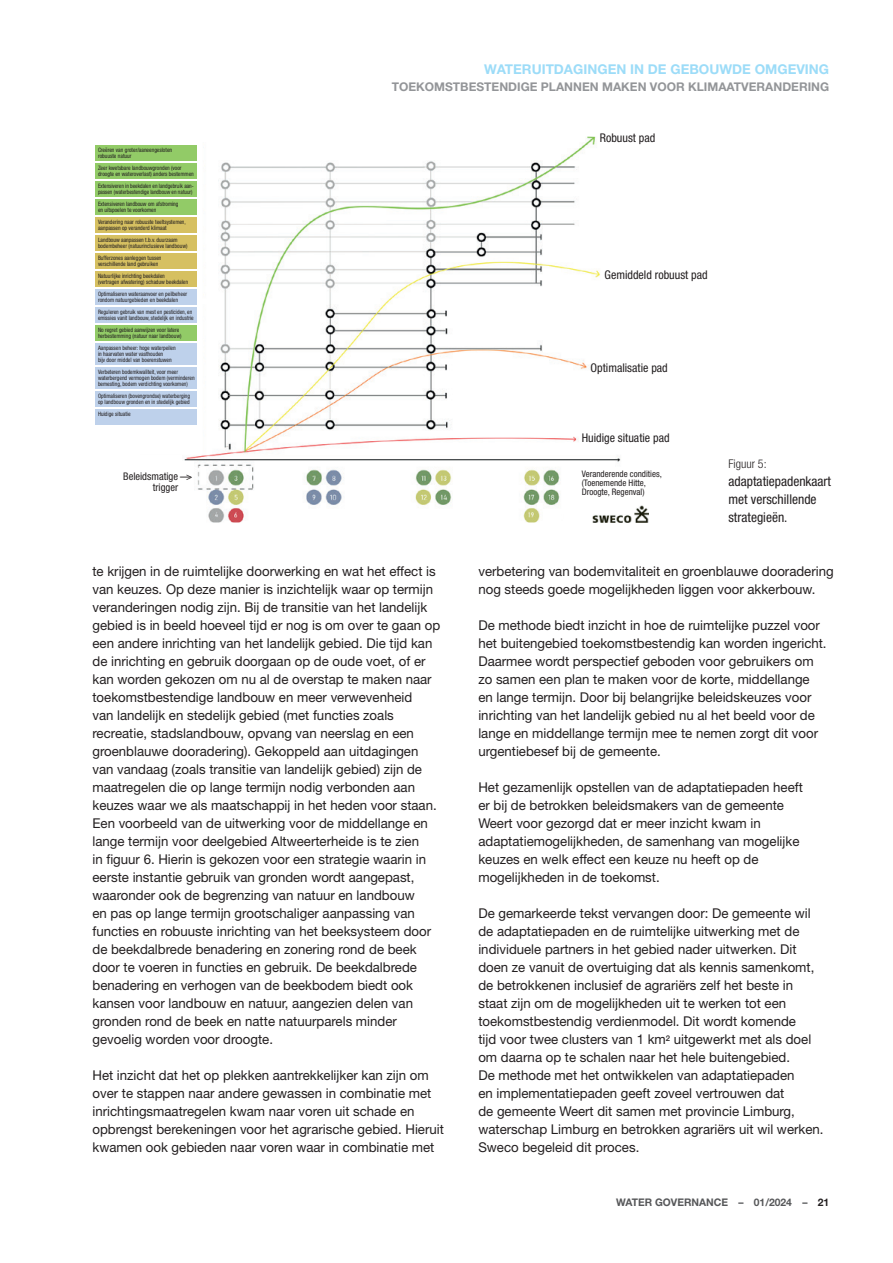
<style>
.page{position:relative;width:893px;height:1263px;background:#fff}
.page>*{position:absolute;margin:0;border:0;box-sizing:border-box;transform-origin:0 0}
.t1{font:13.5px/18px "Helvetica Neue";color:#231f20}
.t2{font:condensed 13.5px/18px "Helvetica Neue";color:#231f20}
.t3{font:700 13.5px "Helvetica Neue";color:#9cdcf8}
.t4{font:condensed 12px "Helvetica Neue";color:#231f20}
.t5{font:700 12px "Helvetica Neue";color:#939598}
.t6{font:300 condensed 12px "Helvetica Neue";color:#231f20}
.t7{font:700 10.5px "Helvetica Neue";color:#57585a}
.t8{font:condensed 10.5px/10.5px "Helvetica Neue";color:#231f20}
.t9{font:condensed 9px/9px "Helvetica Neue";color:#231f20}
.t10{font:condensed 6px/6px "Helvetica Neue";color:#231f20;scale:.95 1}
.t11{font:condensed 6px/6px "Helvetica Neue";color:#231f20;scale:.93 1}
.t12{font:condensed 6px/6px "Helvetica Neue";color:#231f20;scale:.92 1}
.s1{font-stretch:normal}
.s2{color:#231f20}
</style>
<div class="page">
<img style="left:141px;top:137px;width:480px;height:385px">
<img style="left:593px;top:505px;width:55px;height:17px">
<div style="left:96px;top:146px;width:101px;height:15px;background:#92cb67"></div>
<div style="left:96px;top:200px;width:101px;height:15px;background:#92cb67"></div>
<div style="left:96px;top:254px;width:101px;height:15px;background:#d6c061"></div>
<div style="left:96px;top:164px;width:101px;height:15px;background:#92cb67"></div>
<div style="left:96px;top:182px;width:101px;height:15px;background:#92cb67"></div>
<div style="left:96px;top:218px;width:101px;height:15px;background:#d6c061"></div>
<div style="left:96px;top:236px;width:101px;height:15px;background:#d6c061"></div>
<div style="left:96px;top:272px;width:101px;height:15px;background:#d6c061"></div>
<div style="left:96px;top:290px;width:101px;height:15px;background:#bed1eb"></div>
<div style="left:96px;top:307px;width:101px;height:15px;background:#bed1eb"></div>
<div style="left:96px;top:343px;width:101px;height:21px;background:#bed1eb"></div>
<div style="left:96px;top:391px;width:101px;height:15px;background:#bed1eb"></div>
<div style="left:96px;top:367px;width:101px;height:21px;background:#bed1eb"></div>
<div style="left:96px;top:409px;width:101px;height:15px;background:#bed1eb"></div>
<div style="left:96px;top:325px;width:101px;height:15px;background:#92cb67"></div>
<p class="t3" style="left:484px;top:61px;width:346px">WATERUITDAGINGEN IN DE GEBOUWDE OMGEVING</p>
<p class="t5" style="left:392px;top:80px;width:439px">TOEKOMSTBESTENDIGE PLANNEN MAKEN VOOR KLIMAATVERANDERING</p>
<p class="t10" style="left:98px;top:147px;width:80px">Creëren van groter/aaneengesloten robuuste natuur</p>
<p class="t10" style="left:98px;top:165px;width:102px">Zeer kwetsbare landbouwgronden (voor droogte en wateroverlast) anders bestemmen</p>
<p class="t12" style="left:98px;top:183px;width:106px">Extensiveren in beekdalen en landgebruik aan&shy;passen (waterbestendige landbouw en natuur)</p>
<p class="t10" style="left:98px;top:201px;width:86px">Extensiveren landbouw om afstroming en uitspoelen te voorkomen</p>
<p class="t10" style="left:98px;top:219px;width:94px">Verandering naar robuuste teeltsystemen, aanpassen op veranderd klimaat</p>
<p class="t10" style="left:98px;top:237px;width:96px">Landbouw aanpassen t.b.v. duurzaam bodembeheer (natuurinclusieve landbouw)</p>
<p class="t10" style="left:98px;top:255px;width:68px">Bufferzones aanleggen tussen verschillende land gebruiken</p>
<p class="t10" style="left:98px;top:273px;width:96px">Natuurlijke inrichting beekdalen<br>(vertragen afwatering) schaduw beekdalen</p>
<p class="t10" style="left:98px;top:291px;width:95px">Optimaliseren wateraanvoer en peilbeheer rondom natuurgebieden en beekdalen</p>
<p class="t11" style="left:98px;top:309px;width:104px">Reguleren gebruik van mest en pesticiden, en emissies vanit landbouw, stedelijk en industrie</p>
<p class="t10" style="left:98px;top:327px;width:89px">No regret gebied aanwijzen voor latere herbestemming (natuur naar landbouw)</p>
<p class="t10" style="left:98px;top:345px;width:83px">Aanpassen beheer: hoge waterpeilen in haarvaten water vasthouden<br>bijv door middel van boerenstuwen</p>
<p class="t10" style="left:98px;top:369px;width:103px">Verbeteren bodemkwaliteit, voor meer waterbergend vermogen bodem (verminderen bemesting, bodem verdichting voorkomen)</p>
<p class="t10" style="left:98px;top:393px;width:99px">Optimaliseren (bovengrondse) waterberging op landbouw gronden en in stedelijk gebied</p>
<p class="t10" style="left:98px;top:411px;width:36px">Huidige situatie</p>
<p class="t8" style="left:153px;top:471px;width:41px;text-indent:-29px">Beleidsmatige <span class="s1">–&gt; </span>trigger</p>
<p class="t1" style="left:92px;top:562px;width:349px">te krijgen in de ruimtelijke doorwerking en wat het effect is van keuzes. Op deze manier is inzichtelijk waar op termijn veranderingen nodig zijn. Bij de transitie van het landelijk gebied is in beeld hoeveel tijd er nog is om over te gaan op een andere inrichting van het landelijk gebied. Die tijd kan de inrichting en gebruik doorgaan op de oude voet, of er kan worden gekozen om nu al de overstap te maken naar toekomstbestendige landbouw en meer verwevenheid<br>van landelijk en stedelijk gebied (met functies zoals recreatie, stadslandbouw, opvang van neerslag en een groenblauwe dooradering). Gekoppeld aan uitdagingen van vandaag (zoals transitie van landelijk gebied) zijn de maatregelen die op lange termijn nodig verbonden aan keuzes waar we als maatschappij in het heden voor staan.<br>Een voorbeeld van de uitwerking voor de middellange en lange termijn voor deelgebied Altweerterheide is te zien<br>in figuur 6. Hierin is gekozen voor een strategie waarin in eerste instantie gebruik van gronden wordt aangepast, waaronder ook de begrenzing van natuur en landbouw<br>en pas op lange termijn grootschaliger aanpassing van functies en robuuste inrichting van het beeksysteem door de beekdalbrede benadering en zonering rond de beek door te voeren in functies en gebruik. De beekdalbrede benadering en verhogen van de beekbodem biedt ook kansen voor landbouw en natuur, aangezien delen van gronden rond de beek en natte natuurparels minder gevoelig worden voor droogte.</p>
<p class="t1" style="left:92px;top:1066px;width:353px">Het inzicht dat het op plekken aantrekkelijker kan zijn om over te stappen naar andere gewassen in combinatie met inrichtingsmaatregelen kwam naar voren uit schade en opbrengst berekeningen voor het agrarische gebied. Hieruit kwamen ook gebieden naar voren waar in combinatie met</p>
<p class="t4" style="left:600px;top:131px;width:57px">Robuust pad</p>
<p class="t4" style="left:605px;top:268px;width:105px">Gemiddeld robuust pad</p>
<p class="t4" style="left:591px;top:361px;width:79px">Optimalisatie pad</p>
<p class="t4" style="left:582px;top:431px;width:89px">Huidige situatie pad</p>
<p class="t9" style="left:582px;top:469px;width:82px">Veranderende condities, (Toenemende Hitte,<br>Droogte, Regenval)</p>
<p class="t6" style="left:728px;top:457px;width:40px">Figuur 5:</p>
<p class="t2" style="left:728px;top:472px;width:104px">adaptatiepadenkaart met verschillende strategieën.</p>
<p class="t1" style="left:478px;top:562px;width:357px">verbetering van bodemvitaliteit en groenblauwe dooradering nog steeds goede mogelijkheden liggen voor akkerbouw.</p>
<p class="t1" style="left:478px;top:616px;width:350px">De methode biedt inzicht in hoe de ruimtelijke puzzel voor het buitengebied toekomstbestendig kan worden ingericht.<br>Daarmee wordt perspectief geboden voor gebruikers om zo samen een plan te maken voor de korte, middellange en lange termijn. Door bij belangrijke beleidskeuzes voor inrichting van het landelijk gebied nu al het beeld voor de lange en middellange termijn mee te nemen zorgt dit voor urgentiebesef bij de gemeente.</p>
<p class="t1" style="left:478px;top:778px;width:326px">Het gezamenlijk opstellen van de adaptatiepaden heeft er bij de betrokken beleidsmakers van de gemeente Weert voor gezorgd dat er meer inzicht kwam in adaptatiemogelijkheden, de samenhang van mogelijke keuzes en welk effect een keuze nu heeft op de mogelijkheden in de toekomst.</p>
<p class="t1" style="left:478px;top:904px;width:347px">De gemarkeerde tekst vervangen door: De gemeente wil de adaptatiepaden en de ruimtelijke uitwerking met de individuele partners in het gebied nader uitwerken. Dit doen ze vanuit de overtuiging dat als kennis samenkomt, de betrokkenen inclusief de agrariërs zelf het beste in staat zijn om de mogelijkheden uit te werken tot een toekomstbestendig verdienmodel. Dit wordt komende<br>tijd voor twee clusters van 1 km<sup>2</sup> uitgewerkt met als doel om daarna op te schalen naar het hele buitengebied.<br>De methode met het ontwikkelen van adaptatiepaden<br>en implementatiepaden geeft zoveel vertrouwen dat<br>de gemeente Weert dit samen met provincie Limburg, waterschap Limburg en betrokken agrariërs uit wil werken.<br>Sweco begeleid dit proces.</p>
<p class="t7" style="left:616px;top:1196px;width:215px">WATER GOVERNANCE – 01/2024 – <span class="s2">21</span></p>
</div>
